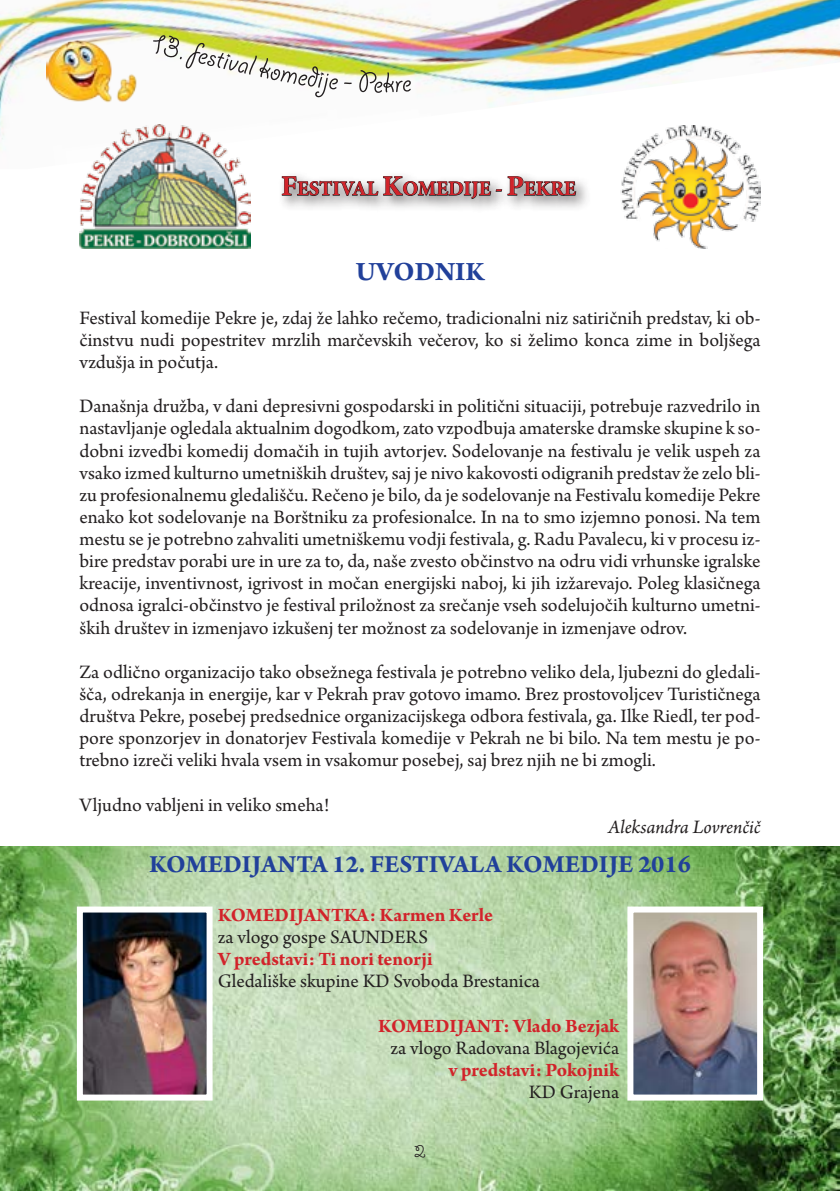
<style>
.page{position:relative;width:840px;height:1191px;background:#fff}
.page>*{position:absolute;margin:0;border:0;box-sizing:border-box;transform-origin:0 0}
.t1{font:700 28px "Arno Pro";color:#21409a}
.t2{font:700 26px "Arno Pro";color:#21409a}
.t3{font:700 20.6px "Minion Pro";color:#d2232a}
.t4{font:20px/22.2px "Arno Pro";color:#231f20;text-align:justify}
.t5{font:700 20px "Arno Pro";color:#d2232a}
.t6{font:italic 20px "Arno Pro";color:#231f20}
.t7{font:20px "Giddyup Std";color:#231f20}
.s1{font-size:28.4px}
</style>
<div class="page">
<img style="left:0;top:846px;width:839px;height:345px">
<img style="left:0;top:0;width:839px;height:151px">
<img style="left:153px;top:35px;width:258px;height:63px">
<img style="left:47px;top:40px;width:90px;height:62px">
<img style="left:79px;top:125px;width:171px;height:123px">
<img style="left:619px;top:125px;width:141px;height:124px">
<div style="left:278px;top:171px;width:313px;height:43px;background:#231f20;opacity:.75"></div>
<svg style="left:281px;top:149px;width:220px;height:65px"></svg>
<svg style="left:507px;top:176px;width:69px;height:20px"></svg>
<img style="left:84px;top:913px;width:121px;height:180px">
<div style="left:77px;top:906px;width:135px;height:194px;border:6px solid #fff"></div>
<img style="left:634px;top:913px;width:121px;height:180px">
<div style="left:627px;top:906px;width:135px;height:194px;border:6px solid #fff"></div>
<p class="t3" style="left:281px;top:174px;width:296px"><span class="s1">F</span>ESTIVAL <span class="s1">K</span>OMEDIJE - <span class="s1">P</span>EKRE</p>
<h1 class="t1" style="left:355px;top:255px;width:130px">UVODNIK</h1>
<p class="t4" style="left:79px;top:308px;width:682px">Festival komedije Pekre je, zdaj že lahko rečemo, tradicionalni niz satiričnih predstav, ki ob&shy;činstvu nudi popestritev mrzlih marčevskih večerov, ko si želimo konca zime in boljšega vzdušja in počutja.</p>
<p class="t4" style="left:79px;top:396px;width:682px">Današnja družba, v dani depresivni gospodarski in politični situaciji, potrebuje razvedrilo in nastavljanje ogledala aktualnim dogodkom, zato vzpodbuja amaterske dramske skupine k so&shy;dobni izvedbi komedij domačih in tujih avtorjev. Sodelovanje na festivalu je velik uspeh za vsako izmed kulturno umetniških društev, saj je nivo kakovosti odigranih predstav že zelo bli&shy;zu profesionalnemu gledališču. Rečeno je bilo, da je sodelovanje na Festivalu komedije Pekre enako kot sodelovanje na Borštniku za profesionalce. In na to smo izjemno ponosi. Na tem mestu se je potrebno zahvaliti umetniškemu vodji festivala, g. Radu Pavalecu, ki v procesu iz&shy;bire predstav porabi ure in ure za to, da, naše zvesto občinstvo na odru vidi vrhunske igralske kreacije, inventivnost, igrivost in močan energijski naboj, ki jih izžarevajo. Poleg klasičnega odnosa igralci-občinstvo je festival priložnost za srečanje vseh sodelujočih kulturno umetni&shy;ških društev in izmenjavo izkušenj ter možnost za sodelovanje in izmenjave odrov.</p>
<p class="t4" style="left:79px;top:662px;width:682px">Za odlično organizacijo tako obsežnega festivala je potrebno veliko dela, ljubezni do gledali&shy;šča, odrekanja in energije, kar v Pekrah prav gotovo imamo. Brez prostovoljcev Turističnega društva Pekre, posebej predsednice organizacijskega odbora festivala, ga. Ilke Riedl, ter pod&shy;pore sponzorjev in donatorjev Festivala komedije v Pekrah ne bi bilo. Na tem mestu je po&shy;trebno izreči veliki hvala vsem in vsakomur posebej, saj brez njih ne bi zmogli.</p>
<p class="t4" style="left:79px;top:794px;width:251px">Vljudno vabljeni in veliko smeha!</p>
<p class="t6" style="left:607px;top:815px;width:154px">Aleksandra Lovrenčič</p>
<h2 class="t2" style="left:149px;top:849px;width:543px">KOMEDIJANTA 12. FESTIVALA KOMEDIJE 2016</h2>
<p class="t5" style="left:217px;top:903px;width:277px">KOMEDIJANTKA: Karmen Kerle</p>
<p class="t4" style="left:217px;top:927px;width:212px">za vlogo gospe SAUNDERS</p>
<p class="t5" style="left:217px;top:947px;width:216px">V predstavi: Ti nori tenorji</p>
<p class="t4" style="left:217px;top:971px;width:323px">Gledališke skupine KD Svoboda Brestanica</p>
<p class="t5" style="left:378px;top:1014px;width:242px">KOMEDIJANT: Vlado Bezjak</p>
<p class="t4" style="left:390px;top:1037px;width:230px">za vlogo Radovana Blagojevića</p>
<p class="t5" style="left:448px;top:1058px;width:172px">v predstavi: Pokojnik</p>
<p class="t4" style="left:528px;top:1082px;width:92px">KD Grajena</p>
<p class="t7" style="left:414px;top:1140px;width:12px">2</p>
</div>
